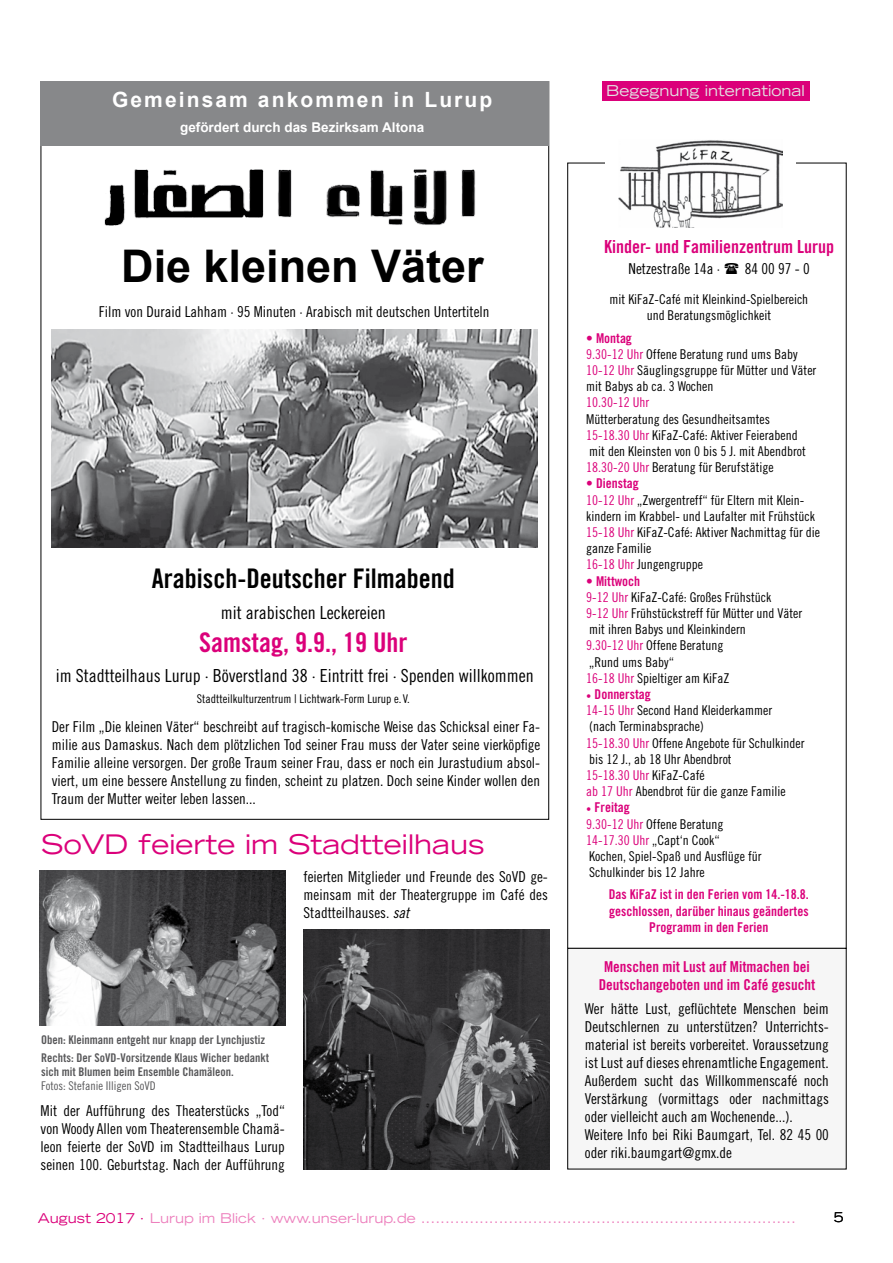
<style>
.page{position:relative;width:893px;height:1263px;background:#fff}
.page>*{position:absolute;margin:0;border:0;box-sizing:border-box;transform-origin:0 0}
.t1{font:700 45px "Arial";color:#000}
.t2{font:27px "Trade Gothic Bold Cond Twenty";color:#000}
.t3{font:expanded 27px "Trade Gothic LH";color:#db007a}
.t4{font:27px "Trade Gothic Bold Cond Twenty";color:#db007a}
.t5{font:700 21px "Arial";letter-spacing:.1em;color:#fff}
.t6{font:18px "Trade Gothic Cond Eighteen";color:#000}
.t7{font:18px "Trade Gothic Bold Cond Twenty";color:#db007a}
.t8{font:15px/18px "Trade Gothic Cond Eighteen";color:#000;text-align:justify}
.t9{font:15px/18px "Trade Gothic Bold Cond Twenty";color:#db007a;text-align:center}
.t10{font:expanded 15px "Trade Gothic LH";color:#e3e4e4}
.t11{font:13.5px/16.2px "Trade Gothic Cond Eighteen";color:#000}
.t12{font:13.5px/16.2px "Trade Gothic Bold Cond Twenty";color:#db007a;text-align:center}
.t13{font:expanded 13.5px "Trade Gothic LH";color:#ed80bd}
.t14{font:700 13.5px "Arial";color:#fff}
.t15{font:13.5px "Trade Gothic Cond Eighteen";color:#db007a}
.t16{font:expanded 13.5px "Trade Gothic LH";color:#000}
.t17{font:12px/17.4px "Trade Gothic Bold Cond Twenty";color:#58585a}
.t18{font:12px "Trade Gothic Cond Eighteen";color:#000}
.t19{font:12px "Trade Gothic Cond Eighteen";color:#58585a}
.s1{font-family:"Trade Gothic Cond Eighteen Obl"}
.s2{color:#db007a}
.s3{font-family:"Trade Gothic Cond Eighteen"}
.s4{font-family:"Minion Pro"}
</style>
<div class="page">
<div style="left:41px;top:81px;width:508px;height:65px;background:#87888a"></div>
<div style="left:602px;top:81px;width:207px;height:19px;background:#db007a"></div>
<div style="left:568px;top:948px;width:278px;height:221px;background:#f6f6f6"></div>
<div style="left:567px;top:948px;width:280px;height:221px;border:1px solid #000"></div>
<img style="left:618px;top:140px;width:165px;height:87px">
<img style="left:51px;top:330px;width:487px;height:218px">
<img style="left:104px;top:169px;width:372px;height:57px">
<img style="left:304px;top:929px;width:245px;height:240px">
<img style="left:40px;top:871px;width:246px;height:155px">
<h3 class="t5" style="left:112px;top:86px;width:382px">Gemeinsam ankommen in Lurup</h3>
<p class="t14" style="left:180px;top:119px;width:246px">gefördert durch das Bezirksam Altona</p>
<p class="t10" style="left:606px;top:81px;width:200px">Begegnung international</p>
<h1 class="t1" style="left:121px;top:237px;width:364px">Die kleinen Väter</h1>
<p class="t8" style="left:99px;top:302px;width:392px">Film von Duraid Lahham · 95 Minuten · Arabisch mit deutschen Untertiteln</p>
<h2 class="t2" style="left:152px;top:562px;width:304px">Arabisch-Deutscher Filmabend</h2>
<p class="t6" style="left:221px;top:602px;width:166px">mit arabischen Leckereien</p>
<h2 class="t4" style="left:199px;top:625px;width:210px">Samstag, 9.9., 19 Uhr</h2>
<p class="t6" style="left:56px;top:665px;width:479px">im Stadtteilhaus Lurup · Böverstland 38 · Eintritt frei · Spenden willkommen</p>
<p class="t18" style="left:197px;top:691px;width:215px">Stadtteilkulturzentrum | Lichtwark-Form Lurup e. V.</p>
<p class="t8" style="left:52px;top:717px;width:490px">Der Film „Die kleinen Väter“ beschreibt auf tragisch-komische Weise das Schicksal einer Fa&shy;milie aus Damaskus. Nach dem plötzlichen Tod seiner Frau muss der Vater seine vierköpfige Familie alleine versorgen. Der große Traum seiner Frau, dass er noch ein Jurastudium absol&shy;viert, um eine bessere Anstellung zu finden, scheint zu platzen. Doch seine Kinder wollen den Traum der Mutter weiter leben lassen...</p>
<h2 class="t3" style="left:41px;top:827px;width:445px">SoVD feierte im Stadtteilhaus</h2>
<p class="t8" style="left:304px;top:867px;width:246px">feierten Mitglieder und Freunde des SoVD ge&shy;meinsam mit der Theatergruppe im Café des Stadtteilhauses. <span class="s1">sat</span></p>
<p class="t17" style="left:41px;top:1031px;width:229px">Oben: Kleinmann entgeht nur knapp der Lynchjustiz<br>Rechts: Der SoVD-Vorsitzende Klaus Wicher bedankt</p>
<p class="t17" style="left:41px;top:1063px;width:194px">sich mit Blumen beim Ensemble Chamäleon.</p>
<p class="t19" style="left:41px;top:1079px;width:116px">Fotos: Stefanie Illigen SoVD</p>
<p class="t8" style="left:41px;top:1101px;width:246px">Mit der Aufführung des Theaterstücks „Tod“ von Woody Allen vom Theaterensemble Chamä&shy;leon feierte der SoVD im Stadtteilhaus Lurup seinen 100. Geburtstag. Nach der Aufführung</p>
<p class="t7" style="left:604px;top:236px;width:231px">Kinder- und Familienzentrum Lurup</p>
<p class="t8" style="left:629px;top:260px;width:93px">Netzestraße 14a ·</p>
<p class="t8" style="left:745px;top:260px;width:66px">84 00 97 - 0</p>
<p class="t11" style="left:610px;top:291px;width:200px;text-align:center">mit KiFaZ-Café mit Kleinkind-Spielbereich und Beratungsmöglichkeit</p>
<p class="t12" style="left:586px;top:329px;width:47px">• Montag</p>
<p class="t11" style="left:586px;top:346px;width:232px"><span class="s2">9.30-12 Uhr</span> Offene Beratung rund ums Baby<br><span class="s2">10-12 Uhr</span> Säuglingsgruppe für Mütter und Väter mit Babys ab ca. 3 Wochen</p>
<p class="t15" style="left:586px;top:394px;width:64px">10.30-12 Uhr</p>
<p class="t11" style="left:586px;top:410px;width:221px">Mütterberatung des Gesundheitsamtes <span class="s2">15-18.30 Uhr</span> KiFaZ-Café: Aktiver Feierabend mit den Kleinsten von 0 bis 5 J. mit Abendbrot <span class="s2">18.30-20 Uhr</span> Beratung für Berufstätige</p>
<p class="t12" style="left:586px;top:475px;width:54px"><span class="s3">•</span> Dienstag</p>
<p class="t11" style="left:586px;top:491px;width:235px"><span class="s2">10-12 Uhr</span> „Zwergentreff“ für Eltern mit Klein&shy;kindern im Krabbel- und Laufalter mit Frühstück <span class="s2">15-18 Uhr</span> KiFaZ-Café: Aktiver Nachmittag für die ganze Familie<br><span class="s2">16-18 Uhr</span> Jungengruppe</p>
<p class="t12" style="left:586px;top:572px;width:55px">• Mittwoch</p>
<p class="t11" style="left:586px;top:589px;width:217px"><span class="s2">9-12 Uhr</span> KiFaZ-Café: Großes Frühstück<br><span class="s2">9-12 Uhr</span> Frühstückstreff für Mütter und Väter mit ihren Babys und Kleinkindern<br><span class="s2">9.30-12 Uhr</span> Offene Beratung<br>„Rund ums Baby“<br><span class="s2">16-18 Uhr</span> Spieltiger am KiFaZ</p>
<p class="t12" style="left:586px;top:686px;width:66px"><span class="s4">•</span> Donnerstag</p>
<p class="t11" style="left:586px;top:702px;width:220px"><span class="s2">14-15 Uhr</span> Second Hand Kleiderkammer<br>(nach Terminabsprache)<br><span class="s2">15-18.30 Uhr</span> Offene Angebote für Schulkinder bis 12 J., ab 18 Uhr Abendbrot<br><span class="s2">15-18.30 Uhr</span> KiFaZ-Café<br><span class="s2">ab 17 Uhr</span> Abendbrot für die ganze Familie</p>
<p class="t12" style="left:586px;top:799px;width:45px"><span class="s4">•</span> Freitag</p>
<p class="t11" style="left:586px;top:815px;width:177px"><span class="s2">9.30-12 Uhr</span> Offene Beratung<br><span class="s2">14-17.30 Uhr</span> „Capt‘n Cook“<br>Kochen, Spiel-Spaß und Ausflüge für<br>Schulkinder bis 12 Jahre</p>
<p class="t12" style="left:609px;top:886px;width:202px">Das KiFaZ ist in den Ferien vom 14.-18.8. geschlossen, darüber hinaus geändertes<br>Programm in den Ferien</p>
<p class="t9" style="left:599px;top:957px;width:218px">Menschen mit Lust auf Mitmachen bei<br>Deutschangeboten und im Café gesucht</p>
<p class="t8" style="left:585px;top:999px;width:245px;text-align:left">Wer hätte Lust, geflüchtete Menschen beim Deutschlernen zu unterstützen? Unterrichts&shy;material ist bereits vorbereitet. Voraussetzung ist Lust auf dieses ehrenamtliche Engagement.<br>Außerdem sucht das Willkommenscafé noch Verstärkung (vormittags oder nachmittags oder vielleicht auch am Wochenende...).<br>Weitere Info bei Riki Baumgart, Tel. 82 45 00 oder riki.baumgart@gmx.de</p>
<p class="t13" style="left:38px;top:1209px;width:389px"><span class="s2">August 2017 ·</span> Lurup im Blick · www. unser-lurup. de .............................................................................</p>
<p class="t16" style="left:834px;top:1209px;width:11px">5</p>
</div>
